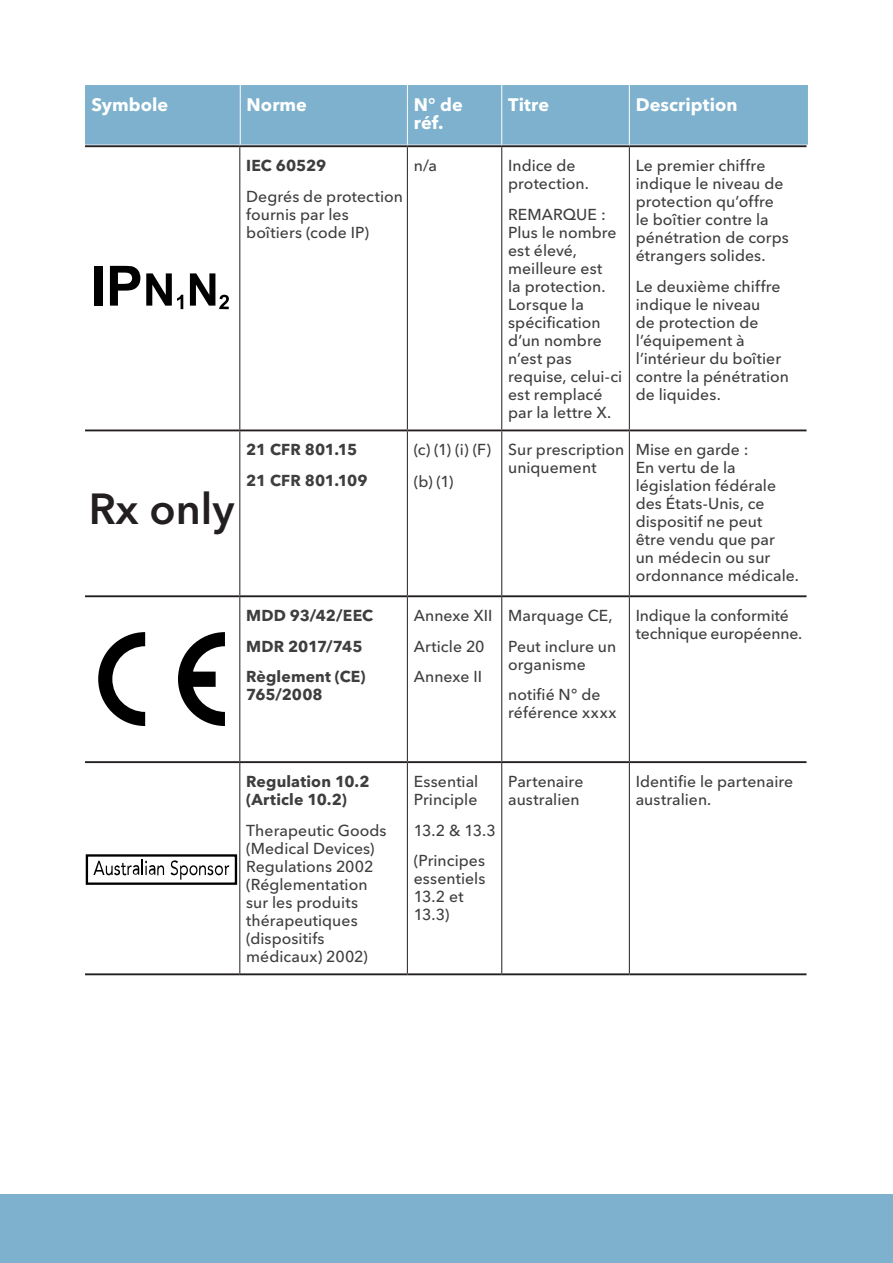
<style>
.page{position:relative;width:893px;height:1263px;background:#fff}
.page>*{position:absolute;margin:0;border:0;box-sizing:border-box;transform-origin:0 0}
.t1{font:600 43.05px "Avenir Next LT Pro";color:#231f20}
.t2{font:700 18px/18px "Avenir Next LT Pro";letter-spacing:.005em;color:#fff}
.Table_copy{font:500 15.75px/18px "Avenir Next LT Pro";letter-spacing:.005em;color:#3e3e3f}
.Table_copy-2{font:700 15.75px/18px "Avenir Next LT Pro";letter-spacing:.005em;color:#3e3e3f}
._13_2__13_3{font:500 15.75px/18px "Avenir Next LT Pro";letter-spacing:.005em;color:#3e3e3f}
.Table_Copy_in{font:500 15.75px "Avenir Next LT Pro";color:#3e3e3f}
</style>
<div class="page">
<div style="left:85px;top:85px;width:723px;height:60px;background:#7db1cd"></div>
<hr style="left:240px;top:85px;width:1px;height:60px;background:#fff">
<hr style="left:407px;top:85px;width:1px;height:60px;background:#fff">
<hr style="left:501px;top:85px;width:1px;height:60px;background:#fff">
<hr style="left:629px;top:85px;width:1px;height:60px;background:#fff">
<div style="left:0;top:1194px;width:893px;height:69px;background:#7db1cd"></div>
<hr style="left:239px;top:147px;width:1px;height:282px;background:#231f20">
<hr style="left:407px;top:147px;width:1px;height:282px;background:#231f20">
<hr style="left:501px;top:147px;width:1px;height:282px;background:#231f20">
<hr style="left:629px;top:147px;width:1px;height:282px;background:#231f20">
<hr style="left:239px;top:431px;width:1px;height:164px;background:#231f20">
<hr style="left:407px;top:431px;width:1px;height:164px;background:#231f20">
<hr style="left:501px;top:431px;width:1px;height:164px;background:#231f20">
<hr style="left:629px;top:431px;width:1px;height:164px;background:#231f20">
<hr style="left:239px;top:597px;width:1px;height:164px;background:#231f20">
<hr style="left:407px;top:597px;width:1px;height:164px;background:#231f20">
<hr style="left:501px;top:597px;width:1px;height:164px;background:#231f20">
<hr style="left:629px;top:597px;width:1px;height:164px;background:#231f20">
<hr style="left:239px;top:763px;width:1px;height:210px;background:#231f20">
<hr style="left:407px;top:763px;width:1px;height:210px;background:#231f20">
<hr style="left:501px;top:763px;width:1px;height:210px;background:#231f20">
<hr style="left:629px;top:763px;width:1px;height:210px;background:#231f20">
<hr style="left:85px;top:145px;width:155px;height:2px;background:#231f20">
<hr style="left:240px;top:145px;width:167px;height:2px;background:#231f20">
<hr style="left:407px;top:145px;width:95px;height:2px;background:#231f20">
<hr style="left:502px;top:145px;width:127px;height:2px;background:#231f20">
<hr style="left:629px;top:145px;width:177px;height:2px;background:#231f20">
<hr style="left:85px;top:429px;width:155px;height:2px;background:#231f20">
<hr style="left:240px;top:429px;width:167px;height:2px;background:#231f20">
<hr style="left:407px;top:429px;width:95px;height:2px;background:#231f20">
<hr style="left:502px;top:429px;width:127px;height:2px;background:#231f20">
<hr style="left:629px;top:429px;width:177px;height:2px;background:#231f20">
<hr style="left:85px;top:595px;width:155px;height:2px;background:#231f20">
<hr style="left:240px;top:595px;width:167px;height:2px;background:#231f20">
<hr style="left:407px;top:595px;width:95px;height:2px;background:#231f20">
<hr style="left:502px;top:595px;width:127px;height:2px;background:#231f20">
<hr style="left:629px;top:595px;width:177px;height:2px;background:#231f20">
<hr style="left:85px;top:761px;width:155px;height:2px;background:#231f20">
<hr style="left:240px;top:761px;width:167px;height:2px;background:#231f20">
<hr style="left:407px;top:761px;width:95px;height:2px;background:#231f20">
<hr style="left:502px;top:761px;width:127px;height:2px;background:#231f20">
<hr style="left:629px;top:761px;width:177px;height:2px;background:#231f20">
<hr style="left:85px;top:973px;width:155px;height:2px;background:#231f20">
<hr style="left:240px;top:973px;width:167px;height:2px;background:#231f20">
<hr style="left:407px;top:973px;width:95px;height:2px;background:#231f20">
<hr style="left:502px;top:973px;width:127px;height:2px;background:#231f20">
<hr style="left:629px;top:973px;width:177px;height:2px;background:#231f20">
<svg style="left:98px;top:632px;width:47px;height:94px"></svg>
<svg style="left:178px;top:632px;width:47px;height:94px"></svg>
<div style="left:86px;top:854px;width:151px;height:31px;border:2px solid #000"></div>
<svg style="left:93px;top:860px;width:71px;height:15px"></svg>
<svg style="left:171px;top:860px;width:58px;height:20px"></svg>
<div style="left:94px;top:266px;width:8px;height:40px;background:#000"></div>
<svg style="left:110px;top:266px;width:30px;height:40px"></svg>
<svg style="left:146px;top:273px;width:37px;height:36px"></svg>
<svg style="left:190px;top:273px;width:39px;height:36px"></svg>
<p class="t2" style="left:91px;top:96px;width:78px">Symbole</p>
<p class="t2" style="left:247px;top:96px;width:62px">Norme</p>
<p class="t2" style="left:414px;top:96px;width:51px">N° de réf.</p>
<p class="t2" style="left:508px;top:96px;width:43px">Titre</p>
<p class="t2" style="left:636px;top:96px;width:103px">Description</p>
<p class="Table_copy-2" style="left:246px;top:156px;width:81px">IEC 60529</p>
<p class="Table_copy" style="left:246px;top:187px;width:158px">Degrés de protection fournis par les boîtiers (code IP)</p>
<p class="Table_copy" style="left:636px;top:156px;width:155px">Le premier chiffre indique le niveau de protection qu’offre le boîtier contre la pénétration de corps étrangers solides.</p>
<p class="Table_copy" style="left:636px;top:277px;width:155px">Le deuxième chiffre indique le niveau<br>de protection de l’équipement à l’intérieur du boîtier contre la pénétration de liquides.</p>
<p class="Table_copy" style="left:414px;top:156px;width:25px">n/a</p>
<p class="Table_copy" style="left:508px;top:156px;width:82px">Indice de protection.</p>
<p class="Table_copy" style="left:508px;top:205px;width:116px">REMARQUE :<br>Plus le nombre est élevé, meilleure est<br>la protection.<br>Lorsque la spécification d’un nombre n’est pas requise, celui-ci est remplacé par la lettre X.</p>
<h1 class="t1" style="left:89px;top:483px;width:148px">Rx only</h1>
<p class="Table_copy-2" style="left:246px;top:440px;width:113px">21 CFR 801.15</p>
<p class="Table_copy-2" style="left:246px;top:471px;width:123px">21 CFR 801.109</p>
<p class="Table_copy-2" style="left:246px;top:606px;width:129px">MDD 93/42/EEC</p>
<p class="Table_copy-2" style="left:246px;top:637px;width:118px">MDR 2017/745</p>
<p class="Table_copy-2" style="left:246px;top:668px;width:121px">Règlement (CE)<br>765/2008</p>
<p class="Table_copy-2" style="left:246px;top:772px;width:125px">Regulation 10.2 (Article 10.2)</p>
<p class="Table_copy" style="left:246px;top:821px;width:142px">Therapeutic Goods (Medical Devices)<br>Regulations 2002 (Réglementation sur les produits thérapeutiques (dispositifs médicaux) 2002)</p>
<p class="Table_Copy_in" style="left:414px;top:440px;width:79px">(c) (1) (i) (F)</p>
<p class="Table_Copy_in" style="left:414px;top:472px;width:41px">(b) (1)</p>
<p class="Table_copy" style="left:414px;top:606px;width:80px">Annexe XII</p>
<p class="Table_copy" style="left:414px;top:637px;width:72px">Article 20</p>
<p class="Table_copy" style="left:414px;top:668px;width:70px">Annexe II</p>
<p class="Table_copy" style="left:508px;top:441px;width:118px">Sur prescription uniquement</p>
<p class="Table_copy" style="left:636px;top:441px;width:165px">Mise en garde :<br>En vertu de la législation fédérale des États‑Unis, ce dispositif ne peut<br>être vendu que par<br>un médecin ou sur ordonnance médicale.</p>
<p class="Table_copy" style="left:508px;top:606px;width:106px">Marquage CE,</p>
<p class="Table_copy" style="left:508px;top:637px;width:110px">Peut inclure un organisme</p>
<p class="Table_copy" style="left:508px;top:686px;width:110px">notifié N° de référence xxxx</p>
<p class="Table_copy" style="left:636px;top:606px;width:168px">Indique la conformité technique européenne.</p>
<p class="_13_2__13_3" style="left:414px;top:772px;width:66px">Essential<br>Principle</p>
<p class="_13_2__13_3" style="left:414px;top:821px;width:84px">13.2 &amp; 13.3</p>
<p class="_13_2__13_3" style="left:414px;top:852px;width:73px">(Principes essentiels<br>13.2 et<br>13.3)</p>
<p class="Table_copy" style="left:508px;top:772px;width:77px">Partenaire australien</p>
<p class="Table_copy" style="left:636px;top:772px;width:159px">Identifie le partenaire australien.</p>
</div>
